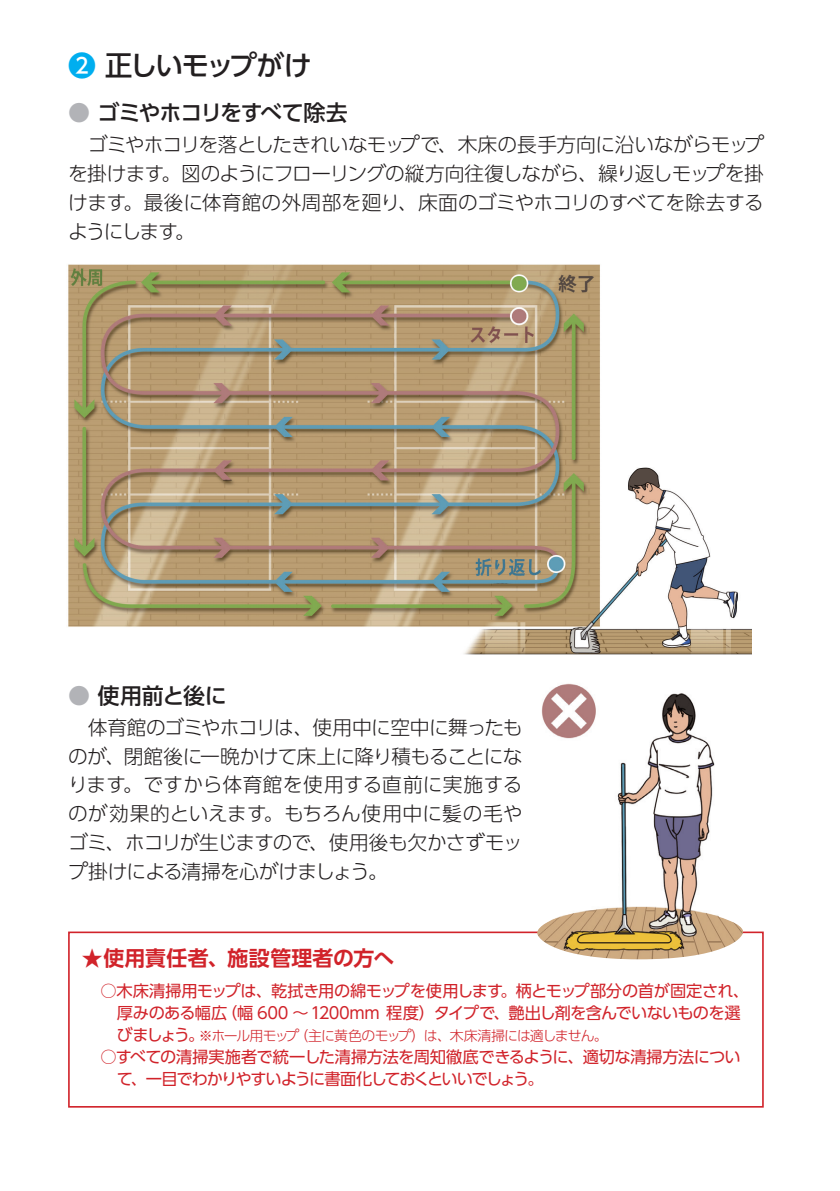
<style>
.page{position:relative;width:840px;height:1191px;background:#fff}
.page>*{position:absolute;margin:0;border:0;box-sizing:border-box;transform-origin:0 0}
.t1{font:500 27.8px "UD Shin Go Pr 6 N";letter-spacing:-.07em;color:#231f20}
.t2{font:500 22px "UD Shin Go Pr 6 N";letter-spacing:-.05em;color:#231f20}
.t3{font:700 20.8px "UD Shin Go Pr 6 N De";letter-spacing:.01em;color:#d1232a}
.t4{font:300 19.6px/29px "UD Shin Go Pr 6 N";letter-spacing:-.025em;color:#231f20;text-align:justify}
.t5{font:16.2px/22px "UD Shin Go Pr 6 N";letter-spacing:-.045em;color:#d1232a;text-align:center}
.t6{font:300 13.8px "UD Shin Go Pr 6 N";letter-spacing:-.065em;color:#d1232a}
.s1{color:#00aeef}
.s2{color:#b2b3b7}
.s3{font-weight:400;font-size:16.2px}
</style>
<div class="page">
<img style="left:68px;top:264px;width:683px;height:391px">
<div style="left:68px;top:931px;width:695px;height:176px;border:2px solid #d1232a"></div>
<img style="left:537px;top:683px;width:205px;height:276px">
<h1 class="t1" style="left:68px;top:42px;width:245px"><span class="s1">❷</span> 正しいモップがけ</h1>
<p class="t2" style="left:68px;top:95px;width:281px"><span class="s2">●</span> ゴミやホコリをすべて除去</p>
<p class="t4" style="left:68px;top:129px;width:696px">　ゴミやホコリを落としたきれいなモップで、木床の長手方向に沿いながらモップを掛けます。図のようにフローリングの縦方向往復しながら、繰り返しモップを掛けます。最後に体育館の外周部を廻り、床面のゴミやホコリのすべてを除去するようにします。</p>
<p class="t2" style="left:68px;top:678px;width:160px"><span class="s2">●</span> 使用前と後に</p>
<p class="t4" style="left:68px;top:712px;width:455px">　体育館のゴミやホコリは、使用中に空中に舞ったものが、閉館後に一晩かけて床上に降り積もることになります。ですから体育館を使用する直前に実施するのが効果的といえます。もちろん使用中に髪の毛やゴミ、ホコリが生じますので、使用後も欠かさずモップ掛けによる清掃を心がけましょう。</p>
<p class="t3" style="left:82px;top:941px;width:314px">★使用責任者、施設管理者の方へ</p>
<p class="t5" style="left:100px;top:979px;width:649px">○木床清掃用モップは、乾拭き用の綿モップを使用します。柄とモップ部分の首が固定され、厚みのある幅広（幅 600 ～1200mm 程度）タイプで、艶出し剤を含んでいないものを選</p>
<p class="t6" style="left:117px;top:1024px;width:492px"><span class="s3">びましょう。</span>※ホール用モップ（主に黄色のモップ）は、木床清掃には適しません。</p>
<p class="t5" style="left:117px;top:1045px;width:625px;text-align:left;text-indent:-16px">○すべての清掃実施者で統一した清掃方法を周知徹底できるように、適切な清掃方法について、一目でわかりやすいように書面化しておくといいでしょう。</p>
</div>
